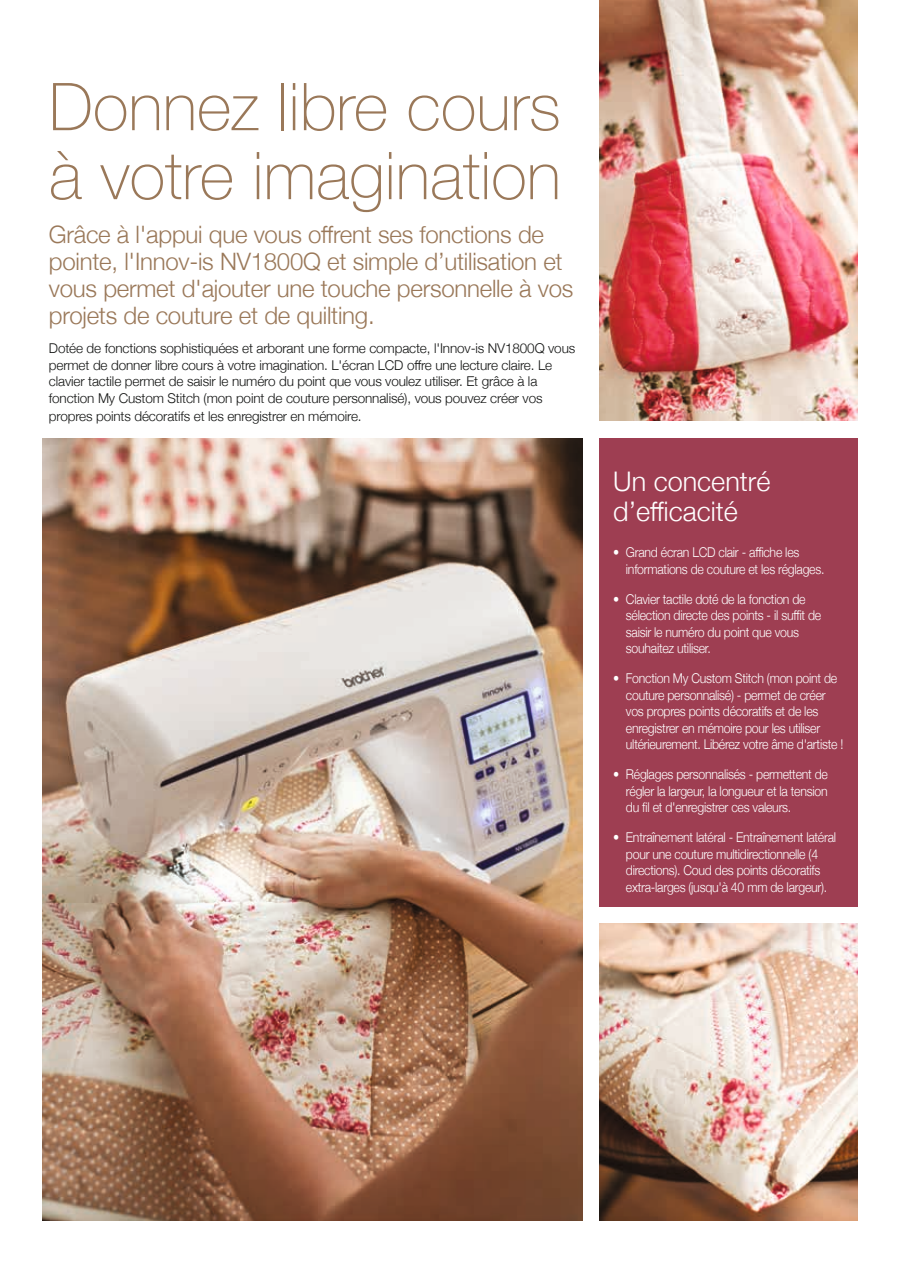
<style>
.page{position:relative;width:898px;height:1263px;background:#fff}
.page>*{position:absolute;margin:0;border:0;box-sizing:border-box;transform-origin:0 0}
.t1{font:100 66px/69px "Helvetica Neue";color:#9a7859}
.t2{font:300 27px/30px "Helvetica Neue";color:#fff}
.t3{font:300 24px/27px "Helvetica Neue";letter-spacing:-.01em;color:#9a7859}
.t4{font:300 13.5px/16.5px "Helvetica Neue";letter-spacing:-.02em;color:#fff;scale:.91 1}
.t5{font:300 13.5px/16.5px "Helvetica Neue";letter-spacing:-.01em;color:#131413}
</style>
<div class="page">
<img style="left:43px;top:438px;width:539px;height:782px">
<img style="left:599px;top:0;width:258px;height:421px">
<img style="left:599px;top:924px;width:258px;height:296px">
<div style="left:599px;top:438px;width:258px;height:469px;background:#9e3e52"></div>
<h1 class="t1" style="left:49px;top:71px;width:513px">Donnez libre cours à votre imagination</h1>
<h3 class="t3" style="left:49px;top:220px;width:525px">Grâce à l'appui que vous offrent ses fonctions de pointe, l'Innov-is NV1800Q et simple d’utilisation et vous permet d'ajouter une touche personnelle à vos projets de couture et de quilting.</h3>
<p class="t5" style="left:49px;top:340px;width:527px">Dotée de fonctions sophistiquées et arborant une forme compacte, l'Innov-is NV1800Q vous permet de donner libre cours à votre imagination. L'écran LCD offre une lecture claire. Le clavier tactile permet de saisir le numéro du point que vous voulez utiliser. Et grâce à la fonction My Custom Stitch (mon point de couture personnalisé), vous pouvez créer vos</p>
<p class="t5" style="left:49px;top:407px;width:314px">propres points décoratifs et les enregistrer en mémoire.</p>
<h2 class="t2" style="left:613px;top:465px;width:159px">Un concentré d’efficacité</h2>
<p class="t4" style="left:625px;top:543px;width:220px;text-indent:-13px">• Grand écran LCD clair - affiche les informations de couture et les réglages.</p>
<p class="t4" style="left:625px;top:590px;width:216px;text-indent:-13px">• Clavier tactile doté de la fonction de sélection directe des points - il suffit de saisir le numéro du point que vous souhaitez utiliser.</p>
<p class="t4" style="left:625px;top:669px;width:240px;text-indent:-13px">• Fonction My Custom Stitch (mon point de couture personnalisé) - permet de créer vos propres points décoratifs et de les enregistrer en mémoire pour les utiliser ultérieurement. Libérez votre âme d'artiste !</p>
<p class="t4" style="left:625px;top:765px;width:223px;text-align:justify;text-indent:-13px">• Réglages personnalisés - permettent de régler la largeur, la longueur et la tension du fil et d'enregistrer ces valeurs.</p>
<p class="t4" style="left:613px;top:828px;width:246px;text-align:center">• Entraînement latéral - Entraînement latéral pour une couture multidirectionnelle (4 directions). Coud des points décoratifs extra-larges (jusqu'à 40 mm de largeur).</p>
</div>
